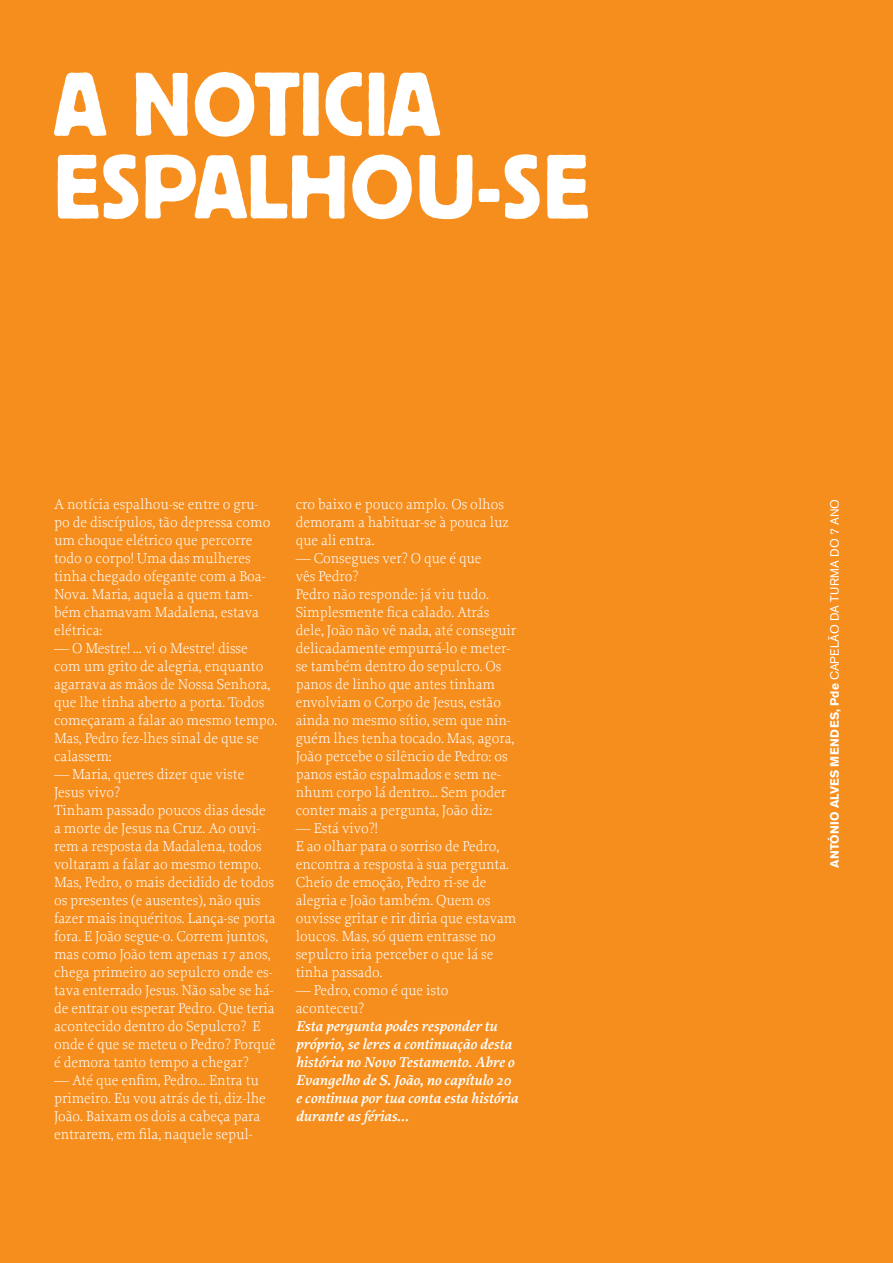
<style>
.page{position:relative;width:893px;height:1263px;background:#f68e1e}
.page>*{position:absolute;margin:0;border:0;box-sizing:border-box;transform-origin:0 0}
.t1{font:90px/82.5px "Block BE";letter-spacing:.02em;color:#fff}
.t2{font:300 15px/18px "Proforma";color:#fff}
.t3{font:italic 600 15px/18px "Proforma";color:#fff}
.t4{font:700 12px "Akzidenz Grotesk BE";color:#fff}
.s1{font-weight:400}
</style>
<div class="page">
<h1 class="t1" style="left:54px;top:60px;width:536px">A NOTICIA<br>ESPALHOU-SE</h1>
<p class="t2" style="left:54px;top:495px;width:218px">A notícia espalhou-se entre o gru&shy;po de discípulos, tão depressa como um choque elétrico que percorre todo o corpo! Uma das mulheres tinha chegado ofegante com a Boa-<br>Nova. Maria, aquela a quem tam&shy;bém chamavam Madalena, estava elétrica:</p>
<p class="t2" style="left:54px;top:639px;width:225px">— O Mestre! … vi o Mestre! disse com um grito de alegria, enquanto agarrava as mãos de Nossa Senhora, que lhe tinha aberto a porta. Todos começaram a falar ao mesmo tempo.<br>Mas, Pedro fez-lhes sinal de que se calassem:</p>
<p class="t2" style="left:54px;top:765px;width:223px">— Maria, queres dizer que viste<br>Jesus vivo?<br>Tinham passado poucos dias desde a morte de Jesus na Cruz. Ao ouvi&shy;rem a resposta da Madalena, todos voltaram a falar ao mesmo tempo.<br>Mas, Pedro, o mais decidido de todos os presentes (e ausentes), não quis fazer mais inquéritos. Lança-se porta fora. E João segue-o. Correm juntos, mas como João tem apenas 17 anos, chega primeiro ao sepulcro onde es&shy;tava enterrado Jesus. Não sabe se há&shy;de entrar ou esperar Pedro. Que teria acontecido dentro do Sepulcro? E onde é que se meteu o Pedro? Porquê é demora tanto tempo a chegar?</p>
<p class="t2" style="left:54px;top:1071px;width:213px">— Até que enfim, Pedro… Entra tu primeiro. Eu vou atrás de ti, diz-lhe João. Baixam os dois a cabeça para entrarem, em fila, naquele sepul-</p>
<p class="t2" style="left:296px;top:495px;width:215px">cro baixo e pouco amplo. Os olhos demoram a habituar-se à pouca luz que ali entra.</p>
<p class="t2" style="left:296px;top:549px;width:222px">— Consegues ver? O que é que<br>vês Pedro?<br>Pedro não responde: já viu tudo.<br>Simplesmente fica calado. Atrás dele, João não vê nada, até conseguir delicadamente empurrá-lo e meter&shy;se também dentro do sepulcro. Os panos de linho que antes tinham envolviam o Corpo de Jesus, estão ainda no mesmo sítio, sem que nin&shy;guém lhes tenha tocado. Mas, agora,<br>João percebe o silêncio de Pedro: os panos estão espalmados e sem ne&shy;nhum corpo lá dentro… Sem poder conter mais a pergunta, João diz:</p>
<p class="t2" style="left:296px;top:819px;width:222px">— Está vivo?!<br>E ao olhar para o sorriso de Pedro, encontra a resposta à sua pergunta.<br>Cheio de emoção, Pedro ri-se de alegria e João também. Quem os ouvisse gritar e rir diria que estavam loucos. Mas, só quem entrasse no sepulcro iria perceber o que lá se tinha passado.</p>
<p class="t2" style="left:296px;top:981px;width:154px">— Pedro, como é que isto aconteceu?</p>
<p class="t3" style="left:296px;top:1017px;width:224px">Esta pergunta podes responder tu próprio, se leres a continuação desta história no Novo Testamento. Abre o Evangelho de S. João, no capítulo 20 e continua por tua conta esta história durante as férias…</p>
<p class="t4" style="left:828px;top:868px;width:370px;rotate:-90deg">ANTÓNIO ALVES MENDES, Pde <span class="s1">CAPELÃO DA TURMA DO 7 ANO</span></p>
</div>
